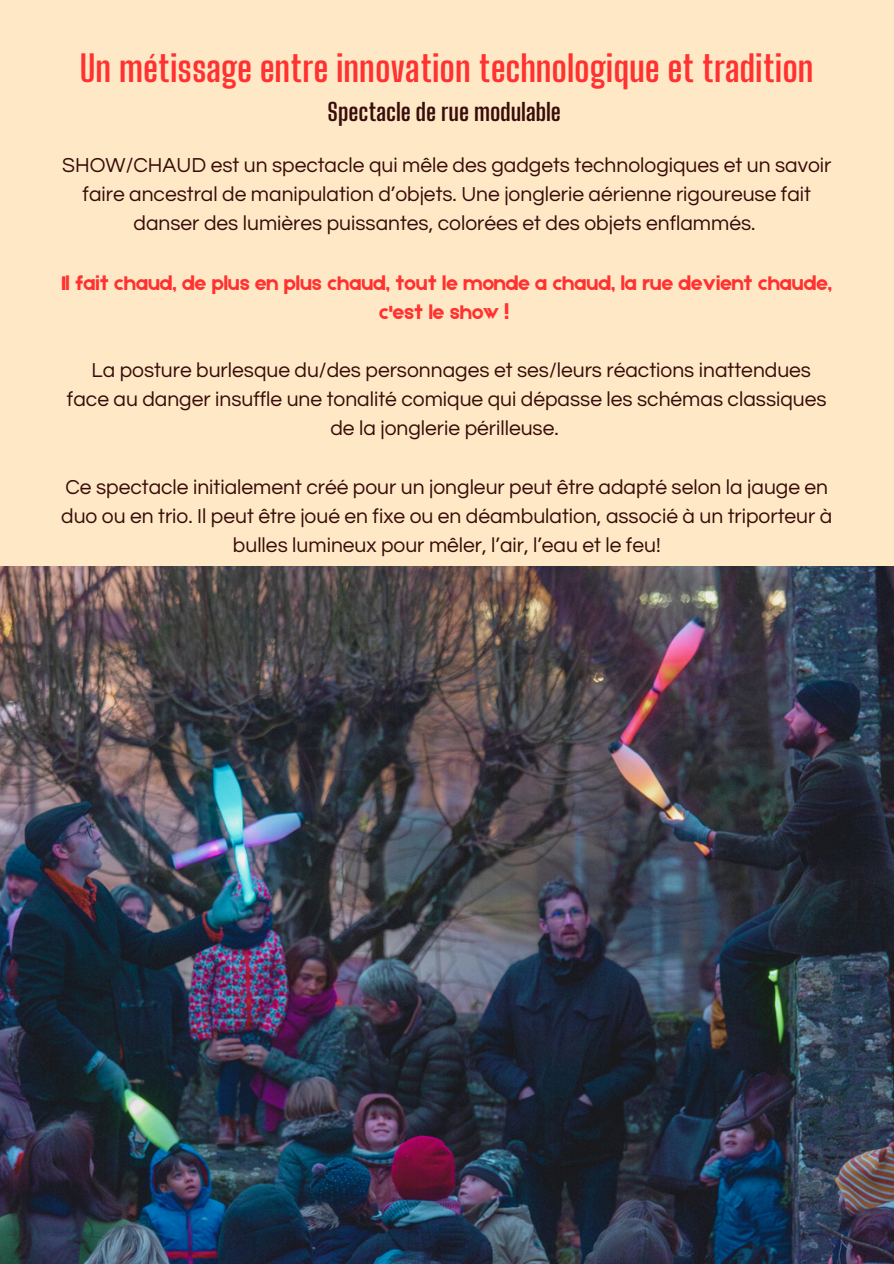
<style>
.page{position:relative;width:894px;height:1264px;background:#fff}
.page>*{position:absolute;margin:0;border:0;box-sizing:border-box;transform-origin:0 0}
.t1{font:700 36px "Big Shoulders Display";color:#ff3131}
.t2{font:700 24px "Big Shoulders Display";color:#370c0a}
.t3{font:21px/29.2px "Questrial";color:#370c0a;text-align:center}
.t4{font:21px/29.2px "Etna";color:#ff3131;text-align:center}
</style>
<div class="page">
<div style="left:0;top:0;width:893px;height:1263px;background:#ffe8c5"></div>
<img style="left:0;top:566px;width:893px;height:697px">
<p class="t1" style="left:80px;top:46px;width:735px">Un métissage entre innovation technologique et tradition</p>
<p class="t2" style="left:327px;top:97px;width:234px">Spectacle de rue modulable</p>
<h2 class="t3" style="left:62px;top:151px;width:770px">SHOW/CHAUD est un spectacle qui mêle des gadgets technologiques et un savoir faire ancestral de manipulation d’objets. Une jonglerie aérienne rigoureuse fait danser des lumières puissantes, colorées et des objets enflammés.</h2>
<p class="t4" style="left:62px;top:267px;width:771px">Il fait chaud, de plus en plus chaud, tout le monde a chaud, la rue devient chaude, c'est le show !</p>
<p class="t3" style="left:67px;top:355px;width:761px">La posture burlesque du/des personnages et ses/leurs réactions inattendues face au danger insuffle une tonalité comique qui dépasse les schémas classiques de la jonglerie périlleuse.</p>
<p class="t3" style="left:61px;top:472px;width:772px">Ce spectacle initialement créé pour un jongleur peut être adapté selon la jauge en duo ou en trio. Il peut être joué en fixe ou en déambulation, associé à un triporteur à bulles lumineux pour mêler, l’air, l’eau et le feu!</p>
</div>
